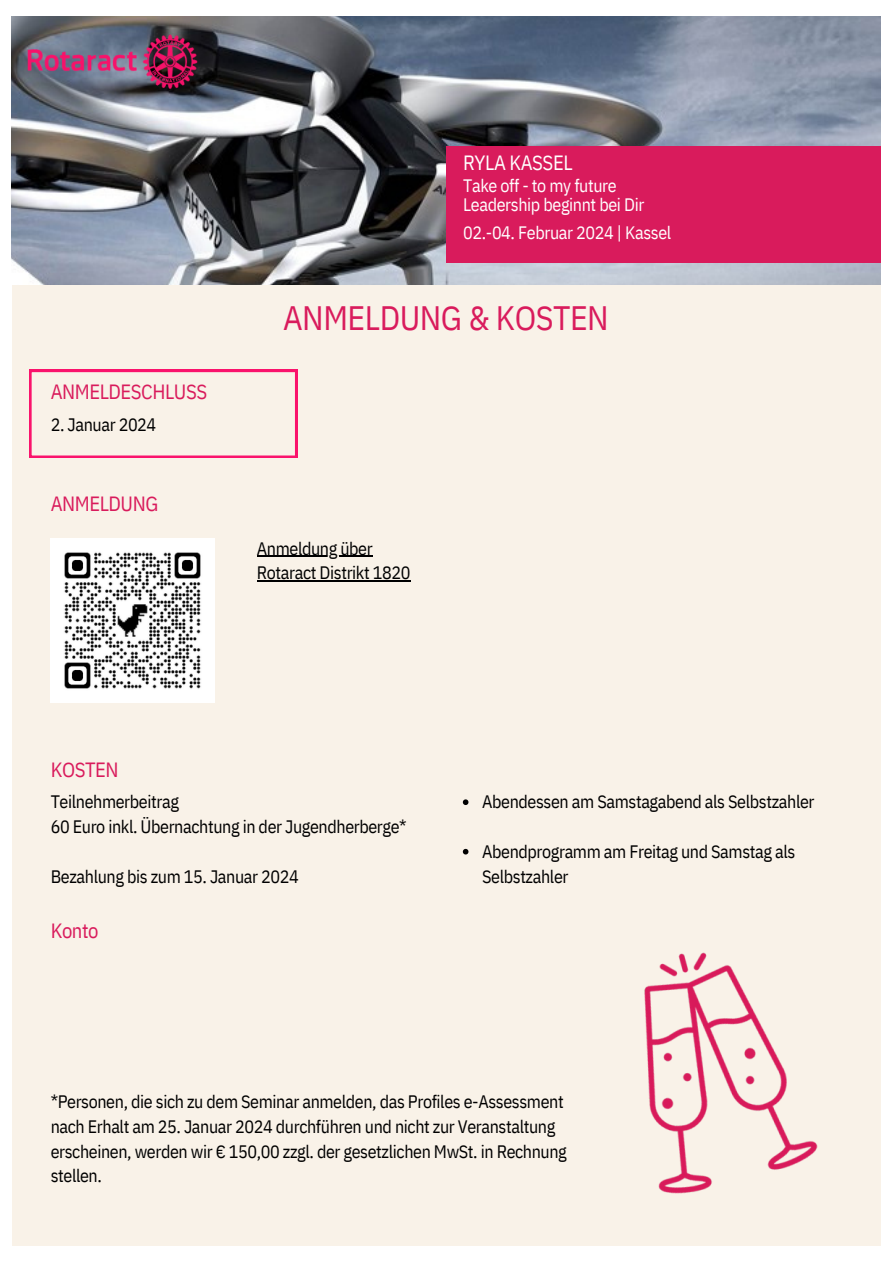
<style>
.page{position:relative;width:893px;height:1264px;background:#fff}
.page>*{position:absolute;margin:0;border:0;box-sizing:border-box;transform-origin:0 0}
.t1{font:33.75px "IBM Plex Sans Cond";letter-spacing:-.015em;color:#d91b5c}
.t2{font:20.55px "IBM Plex Sans Cond";letter-spacing:-.02em;color:#d91b5c}
.t3{font:20.55px "IBM Plex Sans Cond";letter-spacing:-.02em;color:#fff}
.t4{font:18px/24.8px "IBM Plex Sans Cond";letter-spacing:-.02em;color:#000}
.t5{font:18px "IBM Plex Sans Cond";letter-spacing:-.02em;color:#fff}
</style>
<div class="page">
<div style="left:12px;top:17px;width:868px;height:1227px;background:#f9f2e8"></div>
<img style="left:12px;top:16px;width:868px;height:268px">
<div style="left:446px;top:146px;width:434px;height:116px;background:#d91b5c"></div>
<img style="left:12px;top:19px;width:201px;height:86px">
<img style="left:644px;top:952px;width:174px;height:242px">
<svg style="left:29px;top:370px;width:268px;height:87px"></svg>
<img style="left:51px;top:538px;width:164px;height:164px">
<hr style="left:257px;top:555px;width:115px;height:2px;background:#000">
<hr style="left:257px;top:580px;width:153px;height:1px;background:#000">
<svg style="left:463px;top:799px;width:5px;height:6px"></svg>
<svg style="left:463px;top:848px;width:5px;height:6px"></svg>
<p class="t3" style="left:463px;top:149px;width:111px">RYLA KASSEL</p>
<p class="t5" style="left:463px;top:173px;width:155px">Take off - to my future</p>
<p class="t5" style="left:463px;top:192px;width:183px">Leadership beginnt bei Dir</p>
<p class="t5" style="left:463px;top:221px;width:210px">02.-04. Februar 2024 | Kassel</p>
<p class="t2" style="left:51px;top:378px;width:158px">ANMELDESCHLUSS</p>
<p class="t4" style="left:51px;top:412px;width:107px">2. Januar 2024</p>
<p class="t2" style="left:51px;top:490px;width:109px">ANMELDUNG</p>
<p class="t1" style="left:283px;top:295px;width:327px">ANMELDUNG &amp; KOSTEN</p>
<p class="t4" style="left:257px;top:535px;width:155px">Anmeldung über<br>Rotaract Distrikt 1820</p>
<p class="t2" style="left:51px;top:755px;width:69px">KOSTEN</p>
<p class="t4" style="left:51px;top:789px;width:130px">Teilnehmerbeitrag</p>
<p class="t4" style="left:51px;top:814px;width:357px">60 Euro inkl. Übernachtung in der Jugendherberge*</p>
<p class="t4" style="left:51px;top:863px;width:250px">Bezahlung bis zum 15. Januar 2024</p>
<p class="t2" style="left:51px;top:916px;width:49px">Konto</p>
<p class="t4" style="left:482px;top:789px;width:334px">Abendessen am Samstagabend als Selbstzahler</p>
<p class="t4" style="left:482px;top:838px;width:314px">Abendprogramm am Freitag und Samstag als<br>Selbstzahler</p>
<p class="t4" style="left:51px;top:1088px;width:517px">*Personen, die sich zu dem Seminar anmelden, das Profiles e-Assessment nach Erhalt am 25. Januar 2024 durchführen und nicht zur Veranstaltung erscheinen, werden wir € 150,00 zzgl. der gesetzlichen MwSt. in Rechnung stellen.</p>
</div>
